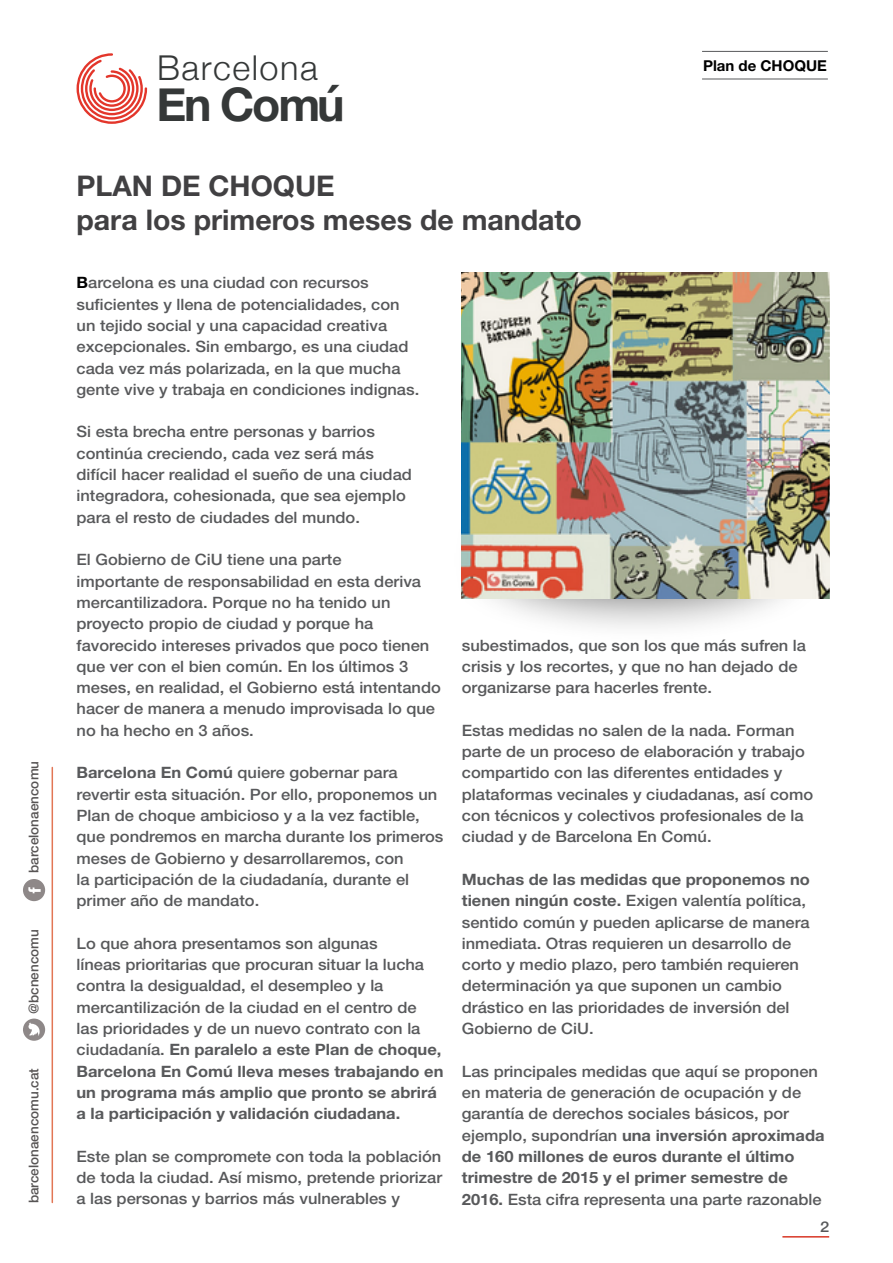
<style>
.page{position:relative;width:893px;height:1263px;background:#fff}
.page>*{position:absolute;margin:0;border:0;box-sizing:border-box;transform-origin:0 0}
.t1{font:700 46.2px "Helvetica Neue";letter-spacing:-.045em;color:#353838}
.t2{font:300 34.2px "Helvetica Neue";letter-spacing:.045em;color:#353838}
.t3{font:700 28.5px/34.2px "Helvetica Neue LT Std";color:#414042}
.t4{font:500 15.6px/21.3px "Helvetica Neue LT Std";color:#58595b;scale:1.05 1}
.t5{font:700 15px "Helvetica Neue LT Std";color:#000}
.t6{font:500 14.85px "Helvetica Neue LT Std";color:#58595b;scale:1.11 1}
.t7{font:500 13.5px "Helvetica Neue LT Std";color:#575454}
.s1{font-weight:700;color:#000}
.s2{font-weight:700}
</style>
<div class="page">
<hr style="left:782px;top:1236px;width:47px;height:1px;background:#d83827">
<hr style="left:702px;top:51px;width:126px;height:1px;background:#58595b">
<hr style="left:702px;top:79px;width:126px;height:1px;background:#58595b">
<svg style="left:77px;top:53px;width:70px;height:71px"></svg>
<div style="left:23px;top:1018px;width:22px;height:23px;background:#8e8888;border-radius:11px"></div>
<svg style="left:29px;top:1022px;width:11px;height:14px"></svg>
<div style="left:23px;top:879px;width:22px;height:22px;background:#8e8888;border-radius:50%"></div>
<svg style="left:28px;top:887px;width:13px;height:6px"></svg>
<hr style="left:52px;top:767px;width:1px;height:435px;background:#e27655">
<div style="left:451px;top:476px;width:372px;height:166px;background:#000;opacity:.56"></div>
<img style="left:462px;top:272px;width:367px;height:327px">
<p class="t7" style="left:26px;top:873px;width:114px;rotate:-90deg">barcelonaencomu</p>
<p class="t7" style="left:26px;top:1014px;width:86px;rotate:-90deg">@bcnencomu</p>
<p class="t7" style="left:26px;top:1203px;width:137px;rotate:-90deg">barcelonaencomu.cat</p>
<h2 class="t2" style="left:157px;top:41px;width:162px">Barcelona</h2>
<p class="t5" style="left:703px;top:56px;width:125px">Plan de CHOQUE</p>
<h1 class="t1" style="left:156px;top:69px;width:190px">En Comú</h1>
<h3 class="t3" style="left:77px;top:168px;width:507px">PLAN DE CHOQUE<br>para los primeros meses de mandato</h3>
<p class="t4" style="left:77px;top:272px;width:328px"><span class="s1">B</span>arcelona es una ciudad con recursos suficientes y llena de potencialidades, con un tejido social y una capacidad creativa excepcionales. Sin embargo, es una ciudad cada vez más polarizada, en la que mucha gente vive y trabaja en condiciones indignas.</p>
<p class="t4" style="left:77px;top:421px;width:321px">Si esta brecha entre personas y barrios continúa creciendo, cada vez será más difícil hacer realidad el sueño de una ciudad integradora, cohesionada, que sea ejemplo para el resto de ciudades del mundo.</p>
<p class="t4" style="left:77px;top:549px;width:349px">El Gobierno de CiU tiene una parte<br>importante de responsabilidad en esta deriva mercantilizadora. Porque no ha tenido un proyecto propio de ciudad y porque ha favorecido intereses privados que poco tienen que ver con el bien común. En los últimos 3 meses, en realidad, el Gobierno está intentando hacer de manera a menudo improvisada lo que no ha hecho en 3 años.</p>
<p class="t4" style="left:77px;top:762px;width:351px"><span class="s2">Barcelona En Comú</span> quiere gobernar para revertir esta situación. Por ello, proponemos un Plan de choque ambicioso y a la vez factible, que pondremos en marcha durante los primeros meses de Gobierno y desarrollaremos, con<br>la participación de la ciudadanía, durante el primer año de mandato.</p>
<p class="t4" style="left:77px;top:932px;width:351px">Lo que ahora presentamos son algunas<br>líneas prioritarias que procuran situar la lucha contra la desigualdad, el desempleo y la mercantilización de la ciudad en el centro de<br>las prioridades y de un nuevo contrato con la ciudadanía. <span class="s2">En paralelo a este Plan de choque, Barcelona En Comú lleva meses trabajando en un programa más amplio que pronto se abrirá a la participación y validación ciudadana.</span></p>
<p class="t4" style="left:77px;top:1145px;width:350px;text-align:justify">Este plan se compromete con toda la población de toda la ciudad. Así mismo, pretende priorizar a las personas y barrios más vulnerables y</p>
<p class="t4" style="left:462px;top:634px;width:329px">subestimados, que son los que más sufren la crisis y los recortes, y que no han dejado de organizarse para hacerles frente.</p>
<p class="t4" style="left:462px;top:719px;width:336px">Estas medidas no salen de la nada. Forman parte de un proceso de elaboración y trabajo compartido con las diferentes entidades y plataformas vecinales y ciudadanas, así como con técnicos y colectivos profesionales de la ciudad y de Barcelona En Comú.</p>
<p class="t4" style="left:462px;top:868px;width:333px"><span class="s2">Muchas de las medidas que proponemos no tienen ningún coste.</span> Exigen valentía política, sentido común y pueden aplicarse de manera inmediata. Otras requieren un desarrollo de corto y medio plazo, pero también requieren determinación ya que suponen un cambio drástico en las prioridades de inversión del Gobierno de CiU.</p>
<p class="t4" style="left:462px;top:1060px;width:347px">Las principales medidas que aquí se proponen en materia de generación de ocupación y de garantía de derechos sociales básicos, por ejemplo, supondrían <span class="s2">una inversión aproximada de 160 millones de euros durante el último trimestre de 2015 y el primer semestre de 2016.</span> Esta cifra representa una parte razonable</p>
<p class="t6" style="left:820px;top:1218px;width:10px">2</p>
</div>
